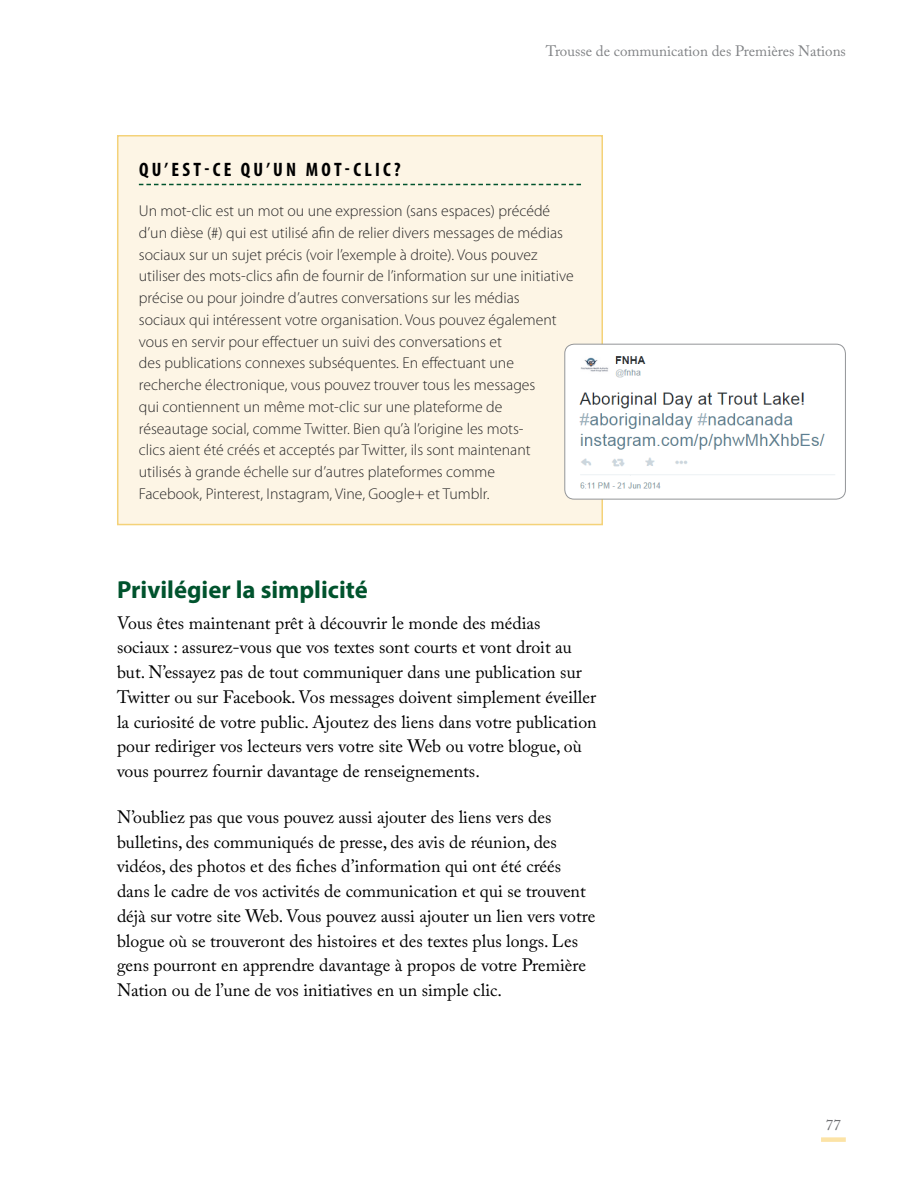
<style>
.page{position:relative;width:918px;height:1188px;background:#fff}
.page>*{position:absolute;margin:0;border:0;box-sizing:border-box;transform-origin:0 0}
.t1{font:700 24.75px "Myriad Pro";color:#00532d}
.Tips_Heading{font:700 condensed 19.5px "Myriad Pro";letter-spacing:.17em;color:#000}
.t2{font:17.85px/24.8px "Adobe Caslon Pro";color:#000}
.Tip_Norm{font:300 15.75px/21.8px "Myriad Pro";color:#292829}
.t3{font:15px "Adobe Caslon Pro";color:#808285}
.t4{font:15px "Adobe Caslon Pro";color:#6d6e71}
</style>
<div class="page">
<div style="left:821px;top:1137px;width:25px;height:5px;background:#fce3a6"></div>
<div style="left:117px;top:135px;width:486px;height:390px;background:#fdf5e5;border:2px solid #f4d279"></div>
<svg style="left:139px;top:184px;width:442px;height:1px"></svg>
<img style="left:568px;top:347px;width:277px;height:150px">
<div style="left:564px;top:344px;width:282px;height:156px;border:1px solid #939598;border-radius:9px"></div>
<p class="t3" style="left:546px;top:42px;width:302px">Trousse de communication des Premières Nations</p>
<p class="Tips_Heading" style="left:139px;top:158px;width:263px">QU’EST-CE QU’UN MOT-CLIC?</p>
<p class="Tip_Norm" style="left:139px;top:200px;width:436px">Un mot-clic est un mot ou une expression (sans espaces) précédé d’un dièse (#) qui est utilisé afin de relier divers messages de médias sociaux sur un sujet précis (voir l’exemple à droite). Vous pouvez utiliser des mots-clics afin de fournir de l’information sur une initiative précise ou pour joindre d’autres conversations sur les médias<br>sociaux qui intéressent votre organisation. Vous pouvez également vous en servir pour effectuer un suivi des conversations et<br>des publications connexes subséquentes. En effectuant une recherche électronique, vous pouvez trouver tous les messages<br>qui contiennent un même mot-clic sur une plateforme de réseautage social, comme Twitter. Bien qu’à l’origine les mots-<br>clics aient été créés et acceptés par Twitter, ils sont maintenant utilisés à grande échelle sur d’autres plateformes comme<br>Facebook, Pinterest, Instagram, Vine, Google+ et Tumblr.</p>
<h1 class="t1" style="left:117px;top:573px;width:252px">Privilégier la simplicité</h1>
<p class="t2" style="left:117px;top:610px;width:481px">Vous êtes maintenant prêt à découvrir le monde des médias sociaux : assurez-vous que vos textes sont courts et vont droit au but. N’essayez pas de tout communiquer dans une publication sur Twitter ou sur Facebook. Vos messages doivent simplement éveiller la curiosité de votre public. Ajoutez des liens dans votre publication pour rediriger vos lecteurs vers votre site Web ou votre blogue, où vous pourrez fournir davantage de renseignements.</p>
<p class="t2" style="left:117px;top:804px;width:480px">N’oubliez pas que vous pouvez aussi ajouter des liens vers des bulletins, des communiqués de presse, des avis de réunion, des vidéos, des photos et des fiches d’information qui ont été créés dans le cadre de vos activités de communication et qui se trouvent déjà sur votre site Web. Vous pouvez aussi ajouter un lien vers votre blogue où se trouveront des histoires et des textes plus longs. Les gens pourront en apprendre davantage à propos de votre Première Nation ou de l’une de vos initiatives en un simple clic.</p>
<p class="t4" style="left:826px;top:1116px;width:16px">77</p>
</div>
